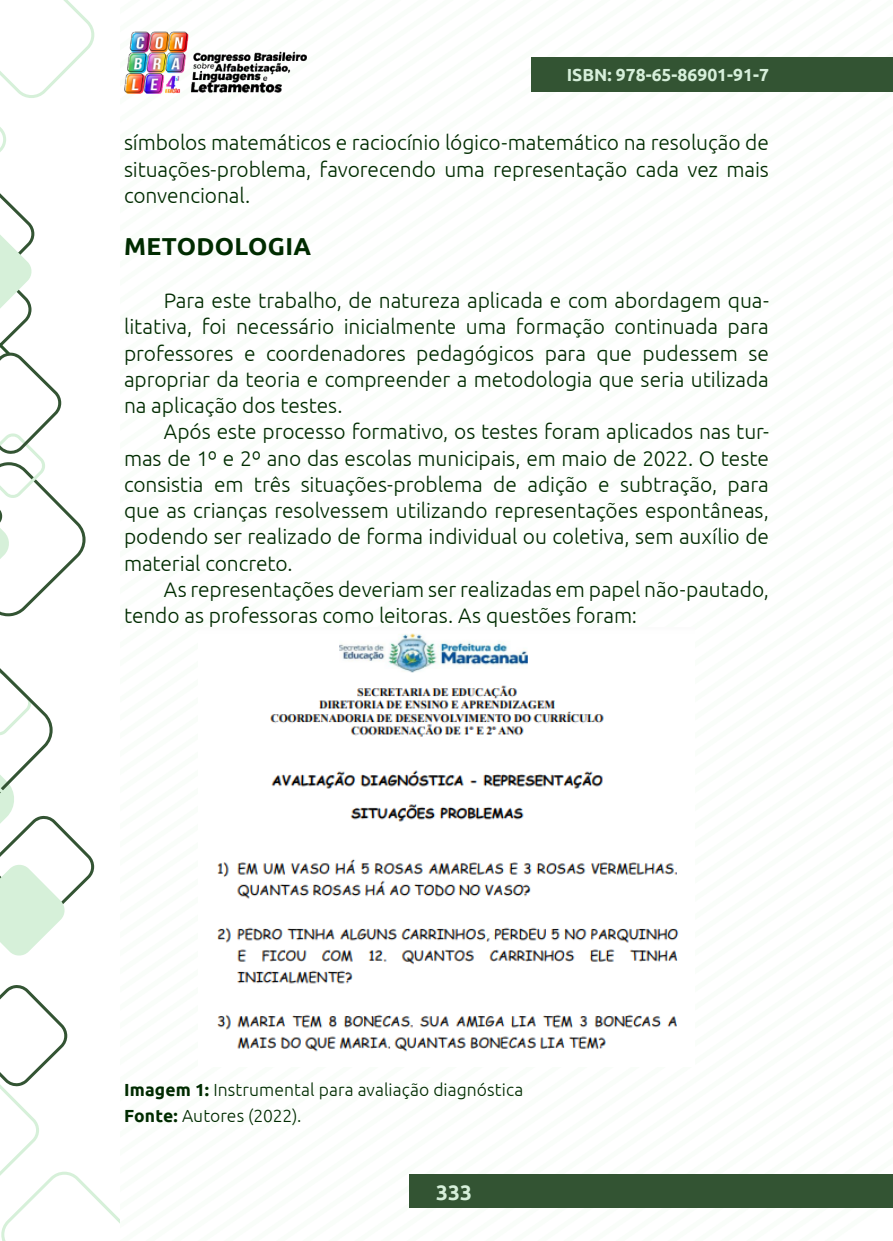
<style>
.page{position:relative;width:893px;height:1241px;background:#fff}
.page>*{position:absolute;margin:0;border:0;box-sizing:border-box;transform-origin:0 0}
._9_SUBTÍTULO{font:700 24.5px "Ubuntu";letter-spacing:.01em;color:#002b00}
._8_CORPO{font:300 21px/26.2px "Ubuntu";letter-spacing:-.005em;color:#002b00;text-align:justify}
.t1{font:700 21px "Ubuntu";color:#d6efda}
._10_LEGENDAS{font:300 17.5px "Ubuntu";letter-spacing:.005em;color:#002b00}
.t2{font:700 17.5px "Ubuntu";color:#d6efda}
._11_FONTES{font:300 17.5px "Ubuntu";color:#002b00}
.s1{font-weight:700}
</style>
<div class="page">
<div style="left:410px;top:1174px;width:483px;height:33px;background:#335433"></div>
<img style="left:124px;top:31px;width:182px;height:62px">
<div style="left:532px;top:57px;width:361px;height:35px;background:#335433"></div>
<svg style="left:0;top:985px;width:119px;height:255px"></svg>
<svg style="left:0;top:0;width:94px;height:616px"></svg>
<svg style="left:0;top:668px;width:94px;height:288px"></svg>
<img style="left:217px;top:633px;width:462px;height:419px">
<p class="t2" style="left:567px;top:64px;width:204px">ISBN: 978-65-86901-91-7</p>
<p class="_8_CORPO" style="left:124px;top:129px;width:646px">símbolos matemáticos e raciocínio lógico-matemático na resolução de situações-problema, favorecendo uma representação cada vez mais convencional.</p>
<p class="_9_SUBTÍTULO" style="left:124px;top:232px;width:189px">METODOLOGIA</p>
<p class="_8_CORPO" style="left:124px;top:287px;width:646px;text-indent:40px">Para este trabalho, de natureza aplicada e com abordagem qua&shy;litativa, foi necessário inicialmente uma formação continuada para professores e coordenadores pedagógicos para que pudessem se apropriar da teoria e compreender a metodologia que seria utilizada na aplicação dos testes.</p>
<p class="_8_CORPO" style="left:124px;top:418px;width:646px;text-indent:40px">Após este processo formativo, os testes foram aplicados nas tur&shy;mas de 1º e 2º ano das escolas municipais, em maio de 2022. O teste consistia em três situações-problema de adição e subtração, para que as crianças resolvessem utilizando representações espontâneas, podendo ser realizado de forma individual ou coletiva, sem auxílio de material concreto.</p>
<p class="_8_CORPO" style="left:124px;top:575px;width:646px;text-indent:40px">As representações deveriam ser realizadas em papel não-pautado, tendo as professoras como leitoras. As questões foram:</p>
<p class="_10_LEGENDAS" style="left:124px;top:1078px;width:401px"><span class="s1">Imagem 1:</span> Instrumental para avaliação diagnóstica</p>
<p class="_11_FONTES" style="left:124px;top:1105px;width:179px"><span class="s1">Fonte:</span> Autores (2022).</p>
<p class="t1" style="left:436px;top:1178px;width:37px">333</p>
</div>
